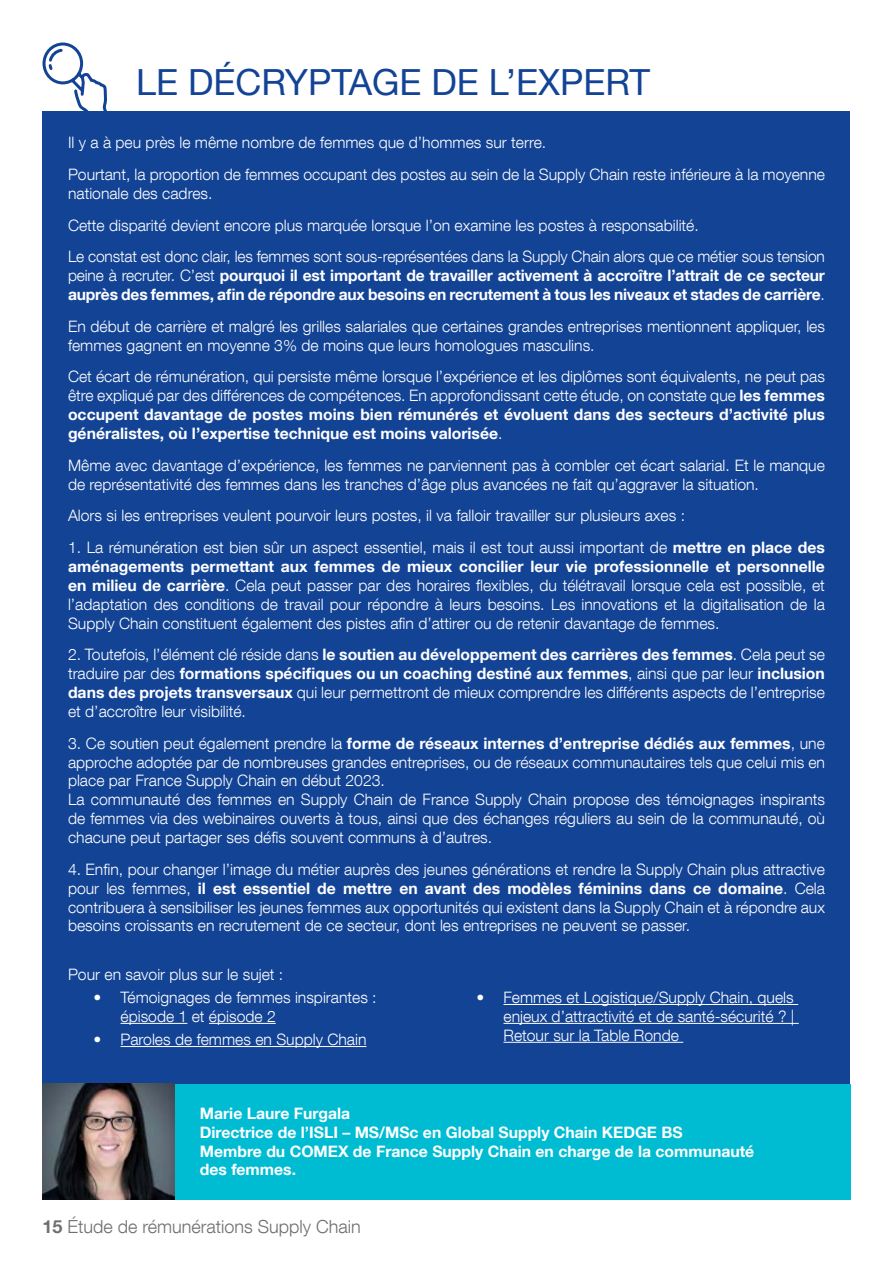
<style>
.page{position:relative;width:893px;height:1263px;background:#fff}
.page>*{position:absolute;margin:0;border:0;box-sizing:border-box;transform-origin:0 0}
.t1{font:36px "Helvetica Neue LT Com";color:#134395}
.t2{font:300 18px "Helvetica Neue LT Com";color:#706f6f}
.t3{font:300 15.75px/18.9px "Helvetica Neue LT Com";color:#fff}
.t4{font:700 15.75px/18.9px "Helvetica Neue LT Com";letter-spacing:-.01em;color:#fff}
.s1{font-weight:300}
.s2{font-weight:700}
</style>
<div class="page">
<div style="left:43px;top:112px;width:807px;height:972px;background:#134395"></div>
<hr style="left:121px;top:1023px;width:66px;height:1px;background:#fff">
<hr style="left:209px;top:1023px;width:67px;height:1px;background:#fff">
<hr style="left:121px;top:1046px;width:245px;height:1px;background:#fff">
<hr style="left:503px;top:1004px;width:295px;height:1px;background:#fff">
<hr style="left:503px;top:1023px;width:296px;height:1px;background:#fff">
<hr style="left:503px;top:1042px;width:180px;height:1px;background:#fff">
<div style="left:174px;top:1084px;width:676px;height:115px;background:#00bcd3"></div>
<svg style="left:42px;top:42px;width:69px;height:78px"></svg>
<img style="left:43px;top:1084px;width:131px;height:115px">
<h1 class="t1" style="left:136px;top:60px;width:516px">LE DÉCRYPTAGE DE L’EXPERT</h1>
<p class="t3" style="left:68px;top:127px;width:758px;line-height:31.7px">Il y a à peu près le même nombre de femmes que d’hommes sur terre.<br>Pourtant, la proportion de femmes occupant des postes au sein de la Supply Chain reste inférieure à la moyenne</p>
<p class="t3" style="left:68px;top:177px;width:758px;line-height:31.7px">nationale des cadres.<br>Cette disparité devient encore plus marquée lorsque l’on examine les postes à responsabilité.<br>Le constat est donc clair, les femmes sont sous-représentées dans la Supply Chain alors que ce métier sous tension</p>
<p class="t4" style="left:68px;top:266px;width:758px"><span class="s1">peine à recruter. C’est</span> pourquoi il est important de travailler activement à accroître l’attrait de ce secteur auprès des femmes, afin de répondre aux besoins en recrutement à tous les niveaux et stades de carrière<span class="s1">.</span></p>
<p class="t3" style="left:68px;top:316px;width:758px">En début de carrière et malgré les grilles salariales que certaines grandes entreprises mentionnent appliquer, les femmes gagnent en moyenne 3% de moins que leurs homologues masculins.</p>
<p class="t3" style="left:68px;top:367px;width:758px;text-align:justify">Cet écart de rémunération, qui persiste même lorsque l’expérience et les diplômes sont équivalents, ne peut pas être expliqué par des différences de compétences. En approfondissant cette étude, on constate que <span class="s2">les femmes occupent davantage de postes moins bien rémunérés et évoluent dans des secteurs d’activité plus généralistes, où l’expertise technique est moins valorisée</span>.</p>
<p class="t3" style="left:68px;top:455px;width:758px">Même avec davantage d’expérience, les femmes ne parviennent pas à combler cet écart salarial. Et le manque de représentativité des femmes dans les tranches d’âge plus avancées ne fait qu’aggraver la situation.</p>
<p class="t3" style="left:68px;top:506px;width:618px">Alors si les entreprises veulent pourvoir leurs postes, il va falloir travailler sur plusieurs axes :</p>
<p class="t3" style="left:68px;top:538px;width:758px;text-align:justify">1. La rémunération est bien sûr un aspect essentiel, mais il est tout aussi important de <span class="s2">mettre en place des aménagements permettant aux femmes de mieux concilier leur vie professionnelle et personnelle en milieu de carrière</span>. Cela peut passer par des horaires flexibles, du télétravail lorsque cela est possible, et l’adaptation des conditions de travail pour répondre à leurs besoins. Les innovations et la digitalisation de la Supply Chain constituent également des pistes afin d’attirer ou de retenir davantage de femmes.</p>
<p class="t3" style="left:68px;top:645px;width:758px;text-align:justify">2. Toutefois, l’élément clé réside dans <span class="s2">le soutien au développement des carrières des femmes</span>. Cela peut se traduire par des <span class="s2">formations spécifiques ou un coaching destiné aux femmes</span>, ainsi que par leur <span class="s2">inclusion dans des projets transversaux</span> qui leur permettront de mieux comprendre les différents aspects de l’entreprise et d’accroître leur visibilité.</p>
<p class="t3" style="left:68px;top:733px;width:758px">3. Ce soutien peut également prendre la <span class="s2">forme de réseaux internes d’entreprise dédiés aux femmes</span>, une approche adoptée par de nombreuses grandes entreprises, ou de réseaux communautaires tels que celui mis en place par France Supply Chain en début 2023.<br>La communauté des femmes en Supply Chain de France Supply Chain propose des témoignages inspirants de femmes via des webinaires ouverts à tous, ainsi que des échanges réguliers au sein de la communauté, où chacune peut partager ses défis souvent communs à d’autres.</p>
<p class="t3" style="left:68px;top:859px;width:758px;text-align:justify">4. Enfin, pour changer l’image du métier auprès des jeunes générations et rendre la Supply Chain plus attractive pour les femmes, <span class="s2">il est essentiel de mettre en avant des modèles féminins dans ce domaine</span>. Cela contribuera à sensibiliser les jeunes femmes aux opportunités qui existent dans la Supply Chain et à répondre aux besoins croissants en recrutement de ce secteur, dont les entreprises ne peuvent se passer.</p>
<p class="t3" style="left:68px;top:965px;width:217px">Pour en savoir plus sur le sujet :</p>
<p class="t3" style="left:121px;top:988px;width:258px;text-indent:-27px">• Témoignages de femmes inspirantes : épisode 1 et épisode 2</p>
<p class="t3" style="left:94px;top:1030px;width:274px">• Paroles de femmes en Supply Chain</p>
<p class="t3" style="left:503px;top:988px;width:292px;text-align:justify;text-indent:-27px">• Femmes et Logistique/Supply Chain, quels enjeux d’attractivité et de santé-sécurité ? | Retour sur la Table Ronde</p>
<p class="t4" style="left:200px;top:1103px;width:556px">Marie Laure Furgala<br>Directrice de l’ISLI – MS/MSc en Global Supply Chain KEDGE BS<br>Membre du COMEX de France Supply Chain en charge de la communauté des femmes.</p>
<p class="t2" style="left:43px;top:1216px;width:320px"><span class="s2">15</span> Étude de rémunérations Supply Chain</p>
</div>
